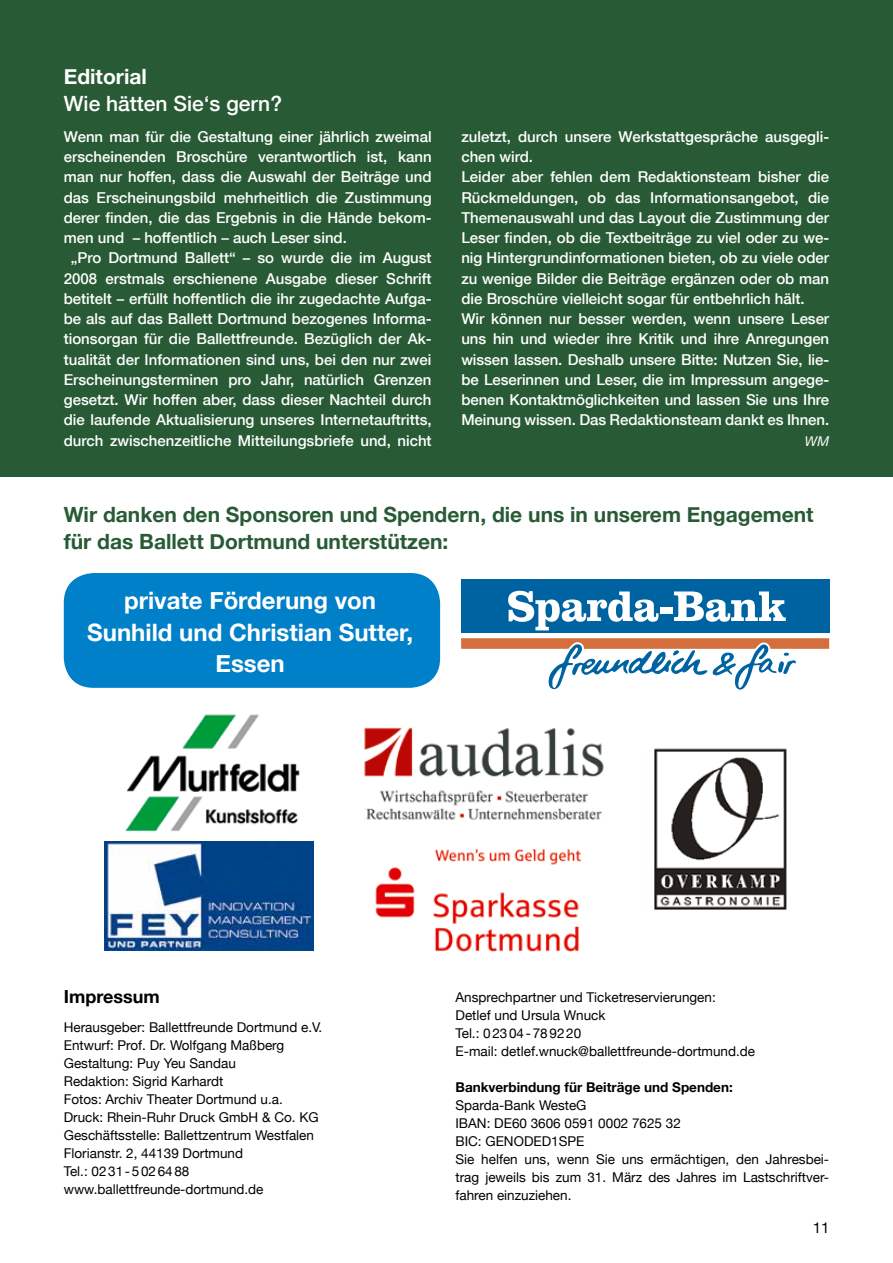
<style>
.page{position:relative;width:893px;height:1263px;background:#fff}
.page>*{position:absolute;margin:0;border:0;box-sizing:border-box;transform-origin:0 0}
.t1{font:700 24px/31.5px "Helvetica Neue";color:#fff;text-align:center}
.t2{font:700 21px/27px "Helvetica Neue";color:#285b35}
.t3{font:500 21px "Helvetica Neue";color:#fff}
.t4{font:700 21px "Helvetica Neue";color:#fff}
.t5{font:700 18px "Helvetica Neue";color:#000}
.t6{font:500 15px/20.2px "Helvetica Neue";color:#fff}
.t7{font:15px "Helvetica Neue";color:#000}
.t8{font:13.5px/18px "Helvetica Neue";color:#000}
.t9{font:700 13.5px "Helvetica Neue";color:#000}
.t10{font:italic 13.5px "Helvetica Neue";color:#fff}
</style>
<div class="page">
<div style="left:0;top:0;width:893px;height:476px;background:#285b35"></div>
<div style="left:461px;top:579px;width:368px;height:54px;background:#0063a1"></div>
<svg style="left:508px;top:591px;width:151px;height:39px"></svg>
<div style="left:660px;top:607px;width:12px;height:7px;background:#fff"></div>
<svg style="left:674px;top:591px;width:112px;height:31px"></svg>
<svg style="left:461px;top:638px;width:368px;height:52px"></svg>
<img style="left:104px;top:842px;width:210px;height:108px">
<img style="left:375px;top:849px;width:207px;height:103px">
<img style="left:125px;top:714px;width:175px;height:118px">
<img style="left:654px;top:748px;width:133px;height:162px">
<img style="left:364px;top:727px;width:240px;height:93px">
<div style="left:64px;top:573px;width:376px;height:115px;background:#0080c8;border-radius:30px"></div>
<h2 class="t4" style="left:64px;top:58px;width:85px">Editorial</h2>
<h2 class="t3" style="left:64px;top:87px;width:220px">Wie hätten Sie‘s gern?</h2>
<p class="t6" style="left:64px;top:126px;width:369px">Wenn man für die Gestaltung einer jährlich zweimal</p>
<p class="t6" style="left:64px;top:146px;width:369px">erscheinenden Broschüre verantwortlich ist, kann</p>
<p class="t6" style="left:64px;top:166px;width:369px">man nur hoffen, dass die Auswahl der Beiträge und</p>
<p class="t6" style="left:64px;top:186px;width:369px">das Erscheinungsbild mehrheitlich die Zustimmung</p>
<p class="t6" style="left:64px;top:207px;width:369px">derer finden, die das Ergebnis in die Hände bekom-</p>
<p class="t6" style="left:64px;top:227px;width:285px">men und – hoffentlich – auch Leser sind.</p>
<p class="t6" style="left:71px;top:247px;width:362px">„Pro Dortmund Ballett“ – so wurde die im August</p>
<p class="t6" style="left:64px;top:267px;width:369px">2008 erstmals erschienene Ausgabe dieser Schrift</p>
<p class="t6" style="left:64px;top:288px;width:369px">betitelt – erfüllt hoffentlich die ihr zugedachte Aufga-</p>
<p class="t6" style="left:64px;top:308px;width:369px">be als auf das Ballett Dortmund bezogenes Informa-</p>
<p class="t6" style="left:64px;top:328px;width:369px">tionsorgan für die Ballettfreunde. Bezüglich der Ak-</p>
<p class="t6" style="left:64px;top:348px;width:369px">tualität der Informationen sind uns, bei den nur zwei</p>
<p class="t6" style="left:64px;top:369px;width:369px">Erscheinungsterminen pro Jahr, natürlich Grenzen</p>
<p class="t6" style="left:64px;top:389px;width:369px">gesetzt. Wir hoffen aber, dass dieser Nachteil durch</p>
<p class="t6" style="left:64px;top:409px;width:369px">die laufende Aktualisierung unseres Internetauftritts,</p>
<p class="t6" style="left:64px;top:429px;width:369px">durch zwischenzeitliche Mitteilungsbriefe und, nicht</p>
<p class="t6" style="left:461px;top:126px;width:369px">zuletzt, durch unsere Werkstattgespräche ausgegli&shy;chen wird.<br>Leider aber fehlen dem Redaktionsteam bisher die Rückmeldungen, ob das Informationsangebot, die Themenauswahl und das Layout die Zustimmung der Leser finden, ob die Textbeiträge zu viel oder zu we&shy;nig Hintergrundinformationen bieten, ob zu viele oder zu wenige Bilder die Beiträge ergänzen oder ob man die Broschüre vielleicht sogar für entbehrlich hält.<br>Wir können nur besser werden, wenn unsere Leser uns hin und wieder ihre Kritik und ihre Anregungen wissen lassen. Deshalb unsere Bitte: Nutzen Sie, lie&shy;be Leserinnen und Leser, die im Impressum angege&shy;benen Kontaktmöglichkeiten und lassen Sie uns Ihre Meinung wissen. Das Redaktionsteam dankt es Ihnen.</p>
<p class="t10" style="left:805px;top:430px;width:26px">WM</p>
<h2 class="t2" style="left:64px;top:500px;width:751px">Wir danken den Sponsoren und Spendern, die uns in unserem Engagement für das Ballett Dortmund unterstützen:</h2>
<h1 class="t1" style="left:87px;top:584px;width:327px">private Förderung von<br>Sunhild und Christian Sutter,<br>Essen</h1>
<p class="t5" style="left:64px;top:980px;width:97px">Impressum</p>
<p class="t8" style="left:64px;top:1017px;width:260px">Herausgeber: Ballettfreunde Dortmund e.V.<br>Entwurf: Prof. Dr. Wolfgang Maßberg Gestaltung: Puy Yeu Sandau<br>Redaktion: Sigrid Karhardt<br>Fotos: Archiv Theater Dortmund u.a.<br>Druck: Rhein-Ruhr Druck GmbH &amp; Co. KG Geschäftsstelle: Ballettzentrum Westfalen Florianstr. 2, 44139 Dortmund<br>Tel.: 0231-5026488 www.ballettfreunde-dortmund.de</p>
<p class="t8" style="left:455px;top:987px;width:301px">Ansprechpartner und Ticketreservierungen:<br>Detlef und Ursula Wnuck<br>Tel.: 02304-789220<br>E-mail: detlef.wnuck@ballettfreunde-dortmund.de</p>
<p class="t9" style="left:455px;top:1074px;width:279px">Bankverbindung für Beiträge und Spenden:</p>
<p class="t8" style="left:455px;top:1095px;width:375px">Sparda-Bank WesteG<br>IBAN: DE60 3606 0591 0002 7625 32<br>BIC: GENODED1SPE<br>Sie helfen uns, wenn Sie uns ermächtigen, den Jahresbei&shy;trag jeweils bis zum 31. März des Jahres im Lastschriftver&shy;fahren einzuziehen.</p>
<p class="t7" style="left:813px;top:1214px;width:18px">11</p>
</div>
